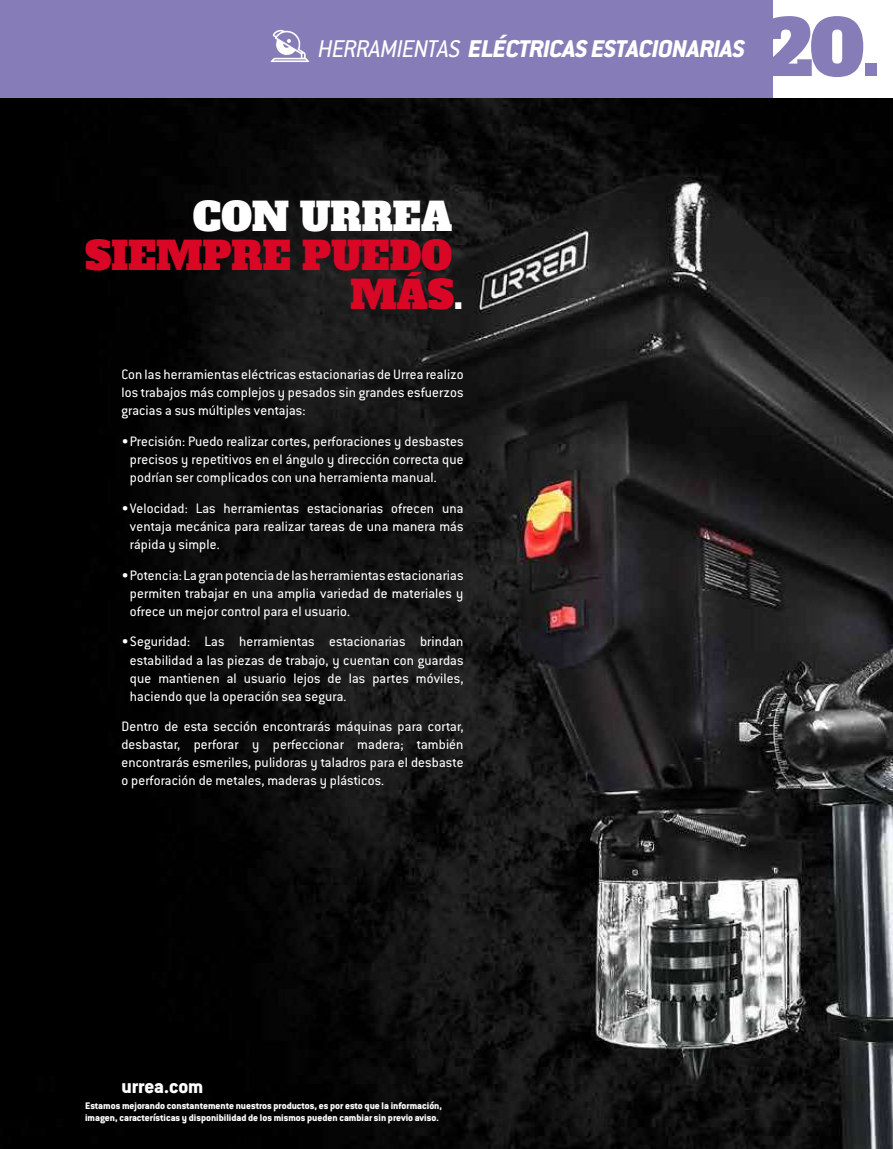
<style>
.page{position:relative;width:893px;height:1149px;background:#fff}
.page>*{position:absolute;margin:0;border:0;box-sizing:border-box;transform-origin:0 0}
.t1{font:75.6px "Alfa Slab One";color:#867db8}
.t2{font:38.85px/39px "Alfa Slab One";letter-spacing:-.01em;color:#da0626;text-align:right}
.t3{font:38.85px "Alfa Slab One";letter-spacing:-.01em;color:#fff}
.t4{font:italic 700 26.55px "Conduit ITC Extra";color:#fff}
.t5{font:700 21px "Conduit ITC Extra";color:#fff}
.t6{font:15px/18px "Conduit ITC Std";letter-spacing:.01em;color:#fff;text-align:justify}
.t7{font:700 10.5px/12.6px "Conduit ITC Extra";color:#fff}
.s1{font-family:"Conduit ITC Std";font-weight:400}
.s2{color:#fff}
</style>
<div class="page">
<div style="left:0;top:0;width:772px;height:102px;background:#867db8"></div>
<svg style="left:271px;top:29px;width:38px;height:33px"></svg>
<img style="left:0;top:98px;width:893px;height:1050px">
<h3 class="t4" style="left:317px;top:33px;width:434px"><span class="s1">HERRAMIENTAS</span> ELÉCTRICAS ESTACIONARIAS</h3>
<h1 class="t1" style="left:764px;top:-2px;width:118px">20.</h1>
<h2 class="t3" style="left:193px;top:190px;width:261px">CON URREA</h2>
<h2 class="t2" style="left:85px;top:236px;width:380px">SIEMPRE PUEDO<br>MÁS<span class="s2">.</span></h2>
<p class="t6" style="left:121px;top:365px;width:344px">Con las herramientas eléctricas estacionarias de Urrea realizo los trabajos más complejos y pesados sin grandes esfuerzos gracias a sus múltiples ventajas:</p>
<p class="t6" style="left:130px;top:432px;width:335px;text-indent:-9px">•Precisión: Puedo realizar cortes, perforaciones y desbastes precisos y repetitivos en el ángulo y dirección correcta que podrían ser complicados con una herramienta manual.</p>
<p class="t6" style="left:130px;top:498px;width:335px;text-indent:-9px">•Velocidad: Las herramientas estacionarias ofrecen una ventaja mecánica para realizar tareas de una manera más rápida y simple.</p>
<p class="t6" style="left:130px;top:565px;width:335px;text-indent:-9px">•Potencia: La gran potencia de las herramientas estacionarias permiten trabajar en una amplia variedad de materiales y ofrece un mejor control para el usuario.</p>
<p class="t6" style="left:130px;top:632px;width:335px;text-indent:-9px">•Seguridad: Las herramientas estacionarias brindan estabilidad a las piezas de trabajo, y cuentan con guardas que mantienen al usuario lejos de las partes móviles, haciendo que la operación sea segura.</p>
<p class="t6" style="left:121px;top:717px;width:344px">Dentro de esta sección encontrarás máquinas para cortar, desbastar, perforar y perfeccionar madera; también encontrarás esmeriles, pulidoras y taladros para el desbaste o perforación de metales, maderas y plásticos.</p>
<h3 class="t5" style="left:121px;top:1073px;width:83px">urrea.com</h3>
<p class="t7" style="left:85px;top:1098px;width:359px">Estamos mejorando constantemente nuestros productos, es por esto que la información, imagen, características y disponibilidad de los mismos pueden cambiar sin previo aviso.</p>
</div>
